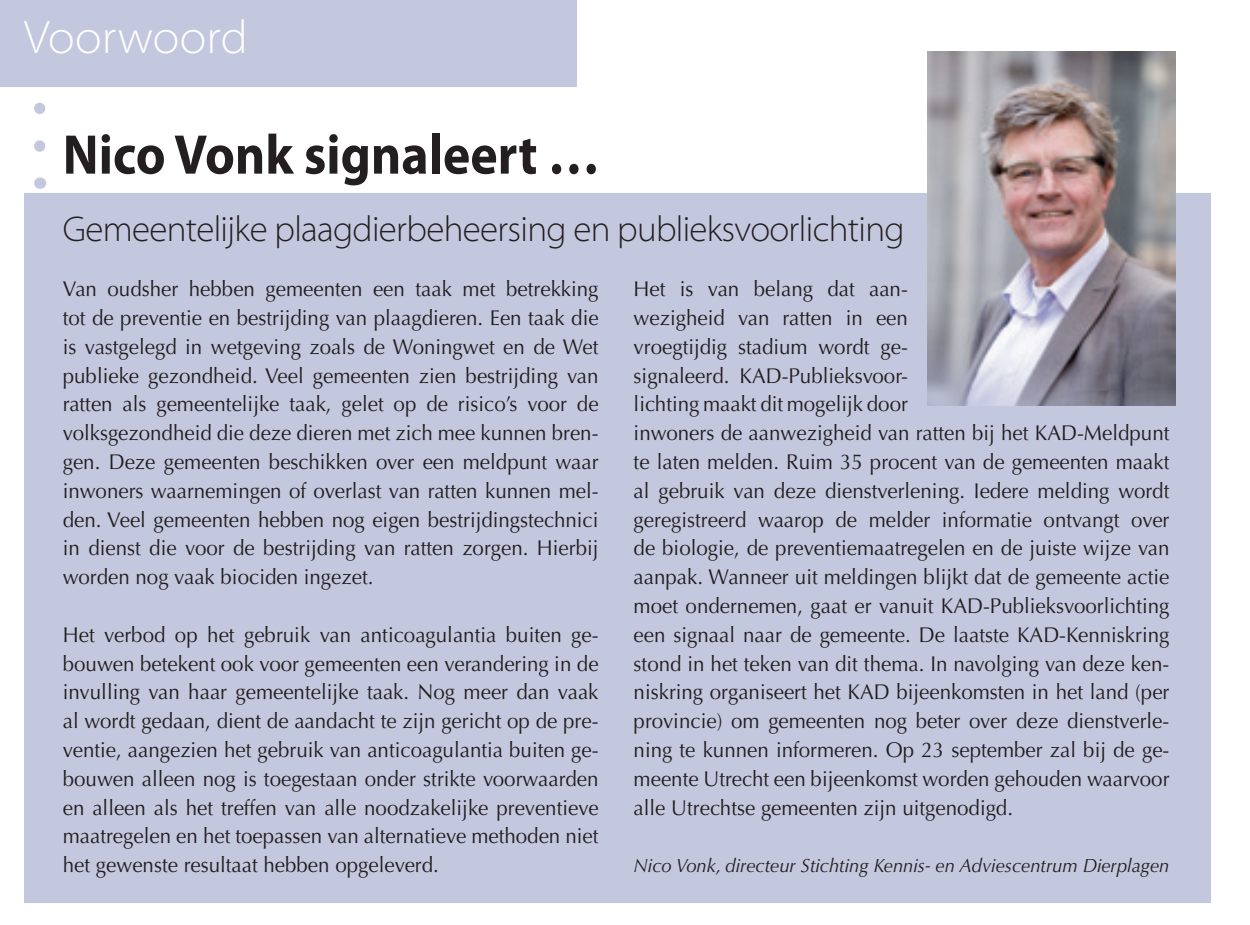
<style>
.page{position:relative;width:1250px;height:925px;background:#fff}
.page>*{position:absolute;margin:0;border:0;box-sizing:border-box;transform-origin:0 0}
.t1{font:700 56.25px "Myriad Pro";color:#231f20;scale:.92 1}
.t2{font:300 semi-expanded 47.25px "Myriad Pro";letter-spacing:.005em;color:#fff;scale:.95 1}
.t3{font:300 semi-expanded 36px "Myriad Pro";letter-spacing:-.02em;color:#231f20;scale:.93 1}
.t4{font:21.38px/28.8px "Optima LT Std";color:#231f20;text-align:justify;scale:.96 1}
.t5{font:italic 19.12px "Optima LT Std";color:#231f20;scale:.96 1}
</style>
<div class="page">
<svg style="left:34px;top:108px;width:11px;height:44px"></svg>
<svg style="left:40px;top:177px;width:1px;height:12px"></svg>
<div style="left:0;top:0;width:576px;height:87px;background:#c4c8df"></div>
<div style="left:25px;top:194px;width:1186px;height:709px;background:#c4c8df"></div>
<img style="left:927px;top:52px;width:248px;height:354px">
<h2 class="t2" style="left:25px;top:9px;width:236px">Voorwoord</h2>
<h1 class="t1" style="left:63px;top:118px;width:585px">Nico Vonk signaleert …</h1>
<h3 class="t3" style="left:63px;top:207px;width:907px">Gemeentelijke plaagdierbeheersing en publieksvoorlichting</h3>
<p class="t4" style="left:63px;top:275px;width:560px">Van oudsher hebben gemeenten een taak met betrekking tot de preventie en bestrijding van plaagdieren. Een taak die is vastgelegd in wetgeving zoals de Woningwet en de Wet publieke gezondheid. Veel gemeenten zien bestrijding van ratten als gemeentelijke taak, gelet op de risico’s voor de volksgezondheid die deze dieren met zich mee kunnen bren&shy;gen. Deze gemeenten beschikken over een meldpunt waar inwoners waarnemingen of overlast van ratten kunnen mel&shy;den. Veel gemeenten hebben nog eigen bestrijdingstechnici in dienst die voor de bestrijding van ratten zorgen. Hierbij worden nog vaak biociden ingezet.</p>
<p class="t4" style="left:63px;top:620px;width:560px">Het verbod op het gebruik van anticoagulantia buiten ge&shy;bouwen betekent ook voor gemeenten een verandering in de invulling van haar gemeentelijke taak. Nog meer dan vaak al wordt gedaan, dient de aandacht te zijn gericht op de pre&shy;ventie, aangezien het gebruik van anticoagulantia buiten ge&shy;bouwen alleen nog is toegestaan onder strikte voorwaarden en alleen als het treffen van alle noodzakelijke preventieve maatregelen en het toepassen van alternatieve methoden niet het gewenste resultaat hebben opgeleverd.</p>
<p class="t4" style="left:634px;top:275px;width:560px;text-align:left">Het is van belang dat aan-<br>wezigheid van ratten in een<br>vroegtijdig stadium wordt ge-<br>signaleerd. KAD-Publieksvoor-<br>lichting maakt dit mogelijk door<br>inwoners de aanwezigheid van ratten bij het KAD-Meldpunt te laten melden. Ruim 35 procent van de gemeenten maakt al gebruik van deze dienstverlening. Iedere melding wordt geregistreerd waarop de melder informatie ontvangt over de biologie, de preventiemaatregelen en de juiste wijze van aanpak. Wanneer uit meldingen blijkt dat de gemeente actie moet ondernemen, gaat er vanuit KAD-Publieksvoorlichting een signaal naar de gemeente. De laatste KAD-Kenniskring stond in het teken van dit thema. In navolging van deze ken&shy;niskring organiseert het KAD bijeenkomsten in het land (per provincie) om gemeenten nog beter over deze dienstverle&shy;ning te kunnen informeren. Op 23 september zal bij de ge&shy;meente Utrecht een bijeenkomst worden gehouden waarvoor alle Utrechtse gemeenten zijn uitgenodigd.</p>
<p class="t5" style="left:634px;top:854px;width:560px">Nico Vonk, directeur Stichting Kennis- en Adviescentrum Dierplagen</p>
</div>
